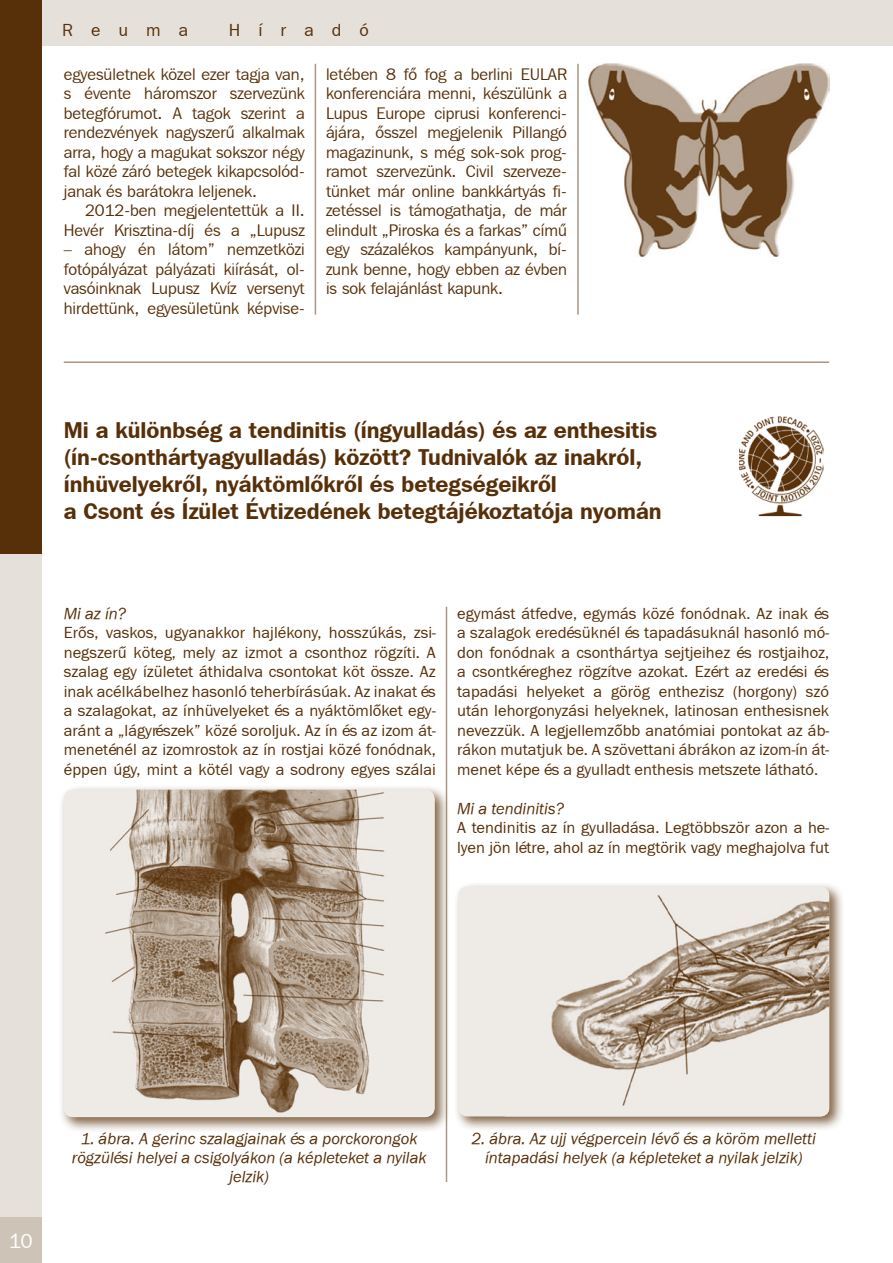
<style>
.page{position:relative;width:893px;height:1263px;background:#fff}
.page>*{position:absolute;margin:0;border:0;box-sizing:border-box;transform-origin:0 0}
.t1{font:22.5px/27px "Franklin Gothic PFL Bold";color:#572f08}
.t2{font:21px "Franklin Gothic PFL Normal";color:#fff}
.t3{font:18px "Franklin Gothic PFL Normal";letter-spacing:1em;color:#572f08}
.t4{font:16.5px/19.5px "Franklin Gothic PFL Normal";color:#572f08;text-align:justify}
.t5{font:16.5px/19.5px "Franklin Gothic Bk PFL Normal";color:#572f08;text-align:justify}
.t6{font:16.5px/18.8px "Franklin Gothic PFL Italic";color:#572f08;text-align:center}
</style>
<div class="page">
<div style="left:40px;top:0;width:853px;height:46px;background:#e6e0da"></div>
<div style="left:0;top:1217px;width:42px;height:46px;background:#cec3b7"></div>
<div style="left:0;top:0;width:42px;height:555px;background:#572f08"></div>
<div style="left:0;top:554px;width:42px;height:663px;background:#e6e0da"></div>
<hr style="left:446px;top:607px;width:1px;height:575px;background:#ab9783">
<hr style="left:64px;top:361px;width:765px;height:2px;background:#ab9783">
<img style="left:739px;top:416px;width:84px;height:100px">
<div style="left:59px;top:784px;width:391px;height:348px;background:#572f08;opacity:.75"></div>
<img style="left:64px;top:790px;width:371px;height:327px">
<div style="left:453px;top:881px;width:391px;height:250px;background:#572f08;opacity:.75"></div>
<div style="left:458px;top:886px;width:371px;height:230px;background:#eeeae6;border-radius:9px"></div>
<img style="left:551px;top:886px;width:278px;height:230px">
<hr style="left:315px;top:64px;width:1px;height:251px;background:#ab9783">
<hr style="left:577px;top:64px;width:2px;height:251px;background:#ab9783">
<img style="left:588px;top:64px;width:241px;height:192px">
<p class="t3" style="left:62px;top:19px;width:127px">Reuma</p>
<p class="t3" style="left:229px;top:19px;width:142px">Híradó</p>
<p class="t5" style="left:64px;top:64px;width:242px">egyesületnek közel ezer tagja van, s évente háromszor szervezünk betegfórumot. A tagok szerint a rendezvények nagyszerű alkalmak arra, hogy a magukat sokszor négy fal közé záró betegek kikapcsolód&shy;janak és barátokra leljenek.</p>
<p class="t5" style="left:64px;top:200px;width:242px;text-align:right">2012-ben megjelentettük a II.<br>Hevér Krisztina-díj és a „Lupusz</p>
<p class="t5" style="left:64px;top:239px;width:242px">– ahogy én látom” nemzetközi fotópályázat pályázati kiírását, ol&shy;vasóinknak Lupusz Kvíz versenyt hirdettünk, egyesületünk képvise-</p>
<p class="t5" style="left:326px;top:64px;width:242px">letében 8 fő fog a berlini EULAR konferenciára menni, készülünk a Lupus Europe ciprusi konferenci&shy;ájára, ősszel megjelenik Pillangó magazinunk, s még sok-sok prog&shy;ramot szervezünk. Civil szerveze&shy;tünket már online bankkártyás fi&shy;zetéssel is támogathatja, de már elindult „Piroska és a farkas” című egy százalékos kampányunk, bí&shy;zunk benne, hogy ebben az évben is sok felajánlást kapunk.</p>
<h1 class="t1" style="left:64px;top:416px;width:599px">Mi a különbség a tendinitis (íngyulladás) és az enthesitis (ín-csonthártyagyulladás) között? Tudnivalók az inakról, ínhüvelyekről, nyáktömlőkről és betegségeikről<br>a Csont és Ízület Évtizedének betegtájékoztatója nyomán</h1>
<p class="t6" style="left:64px;top:603px;width:64px">Mi az ín?</p>
<p class="t4" style="left:64px;top:622px;width:374px">Erős, vaskos, ugyanakkor hajlékony, hosszúkás, zsi&shy;negszerű köteg, mely az izmot a csonthoz rögzíti. A szalag egy ízületet áthidalva csontokat köt össze. Az inak acélkábelhez hasonló teherbírásúak. Az inakat és a szalagokat, az ínhüvelyeket és a nyáktömlőket egy&shy;aránt a „lágyrészek” közé soroljuk. Az ín és az izom át&shy;meneténél az izomrostok az ín rostjai közé fonódnak, éppen úgy, mint a kötél vagy a sodrony egyes szálai</p>
<p class="t4" style="left:457px;top:603px;width:374px">egymást átfedve, egymás közé fonódnak. Az inak és a szalagok eredésüknél és tapadásuknál hasonló mó&shy;don fonódnak a csonthártya sejtjeihez és rostjaihoz, a csontkéreghez rögzítve azokat. Ezért az eredési és tapadási helyeket a görög enthezisz (horgony) szó után lehorgonyzási helyeknek, latinosan enthesisnek nevezzük. A legjellemzőbb anatómiai pontokat az áb&shy;rákon mutatjuk be. A szövettani ábrákon az izom-ín át&shy;menet képe és a gyulladt enthesis metszete látható.</p>
<p class="t6" style="left:457px;top:798px;width:108px">Mi a tendinitis?</p>
<p class="t4" style="left:457px;top:817px;width:374px">A tendinitis az ín gyulladása. Legtöbbször azon a he&shy;lyen jön létre, ahol az ín megtörik vagy meghajolva fut</p>
<p class="t2" style="left:9px;top:1228px;width:25px">10</p>
<p class="t6" style="left:72px;top:1129px;width:356px">1. ábra. A gerinc szalagjainak és a porckorongok rögzülési helyei a csigolyákon (a képleteket a nyilak jelzik)</p>
<p class="t6" style="left:472px;top:1129px;width:346px">2. ábra. Az ujj végpercein lévő és a köröm melletti íntapadási helyek (a képleteket a nyilak jelzik)</p>
</div>
